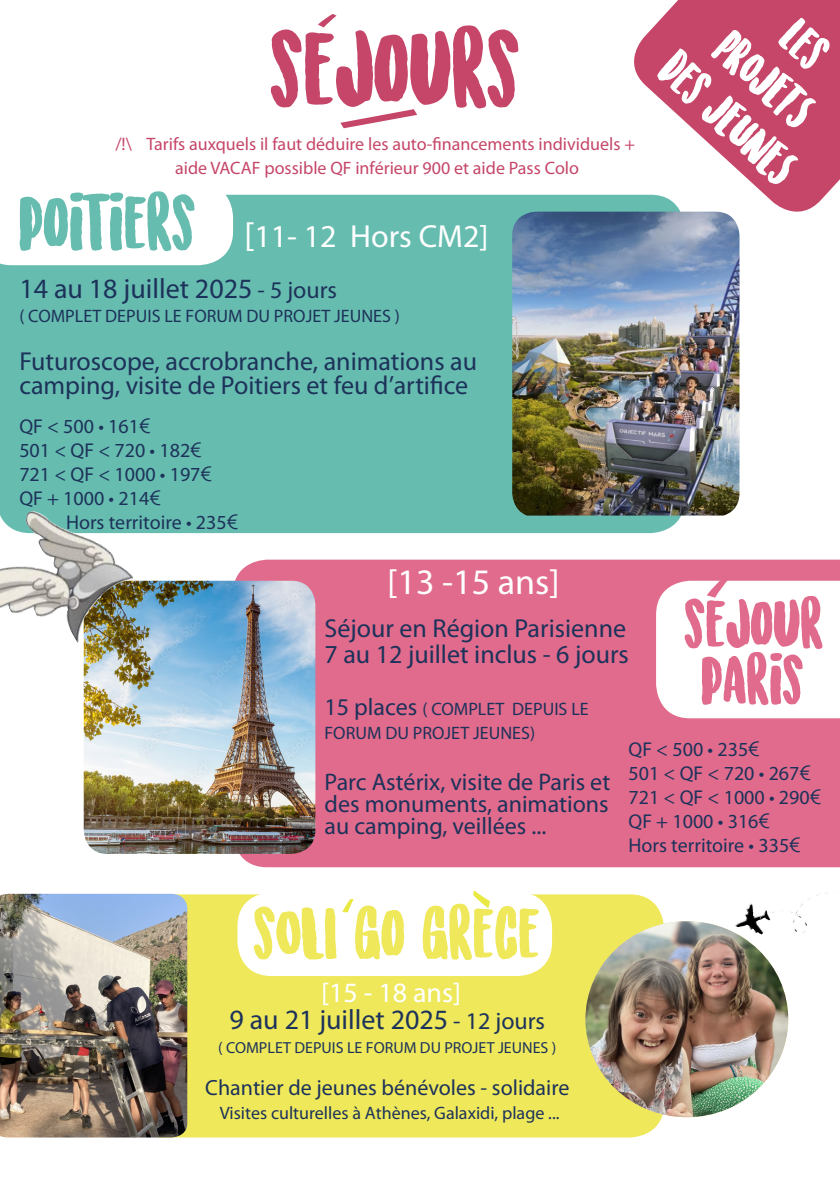
<style>
.page{position:relative;width:840px;height:1191px;background:#fff}
.page>*{position:absolute;margin:0;border:0;box-sizing:border-box;transform-origin:0 0}
.t1{font:100px "Sunrise International Demo";color:#c54668}
.t2{font:72px "Sunrise International Demo";color:#66bcaf}
.t3{font:68px "Sunrise International Demo";color:#eee85a}
.t4{font:64px "Sunrise International Demo";color:#e16b8c}
.t5{font:48px "Sunrise International Demo";color:#fff}
.t6{font:36px "Myriad Pro";color:#fff}
.t7{font:32px "Myriad Pro";color:#fff}
.t8{font:28px "Myriad Pro";color:#1d325a}
.t9{font:28px "Myriad Pro";color:#fff}
.t10{font:26px/24px "Myriad Pro";color:#1d325a}
.t11{font:24px/22px "Myriad Pro";color:#1d325a;text-align:justify}
.t12{font:22px "Myriad Pro";color:#1d325a}
.t13{font:20px "Myriad Pro";color:#1d325a}
.t14{font:18px/24px "Myriad Pro";color:#1d325a}
.t15{font:18px "Myriad Pro";color:#c54668}
.t16{font:16px "Myriad Pro";color:#1d325a}
.s1{font-size:36px}
.s2{font-size:24px}
.s3{font-family:"Century Gothic"}
</style>
<div class="page">
<img style="left:744px;top:893px;width:84px;height:40px">
<div style="left:0;top:195px;width:684px;height:338px;background:#66bcaf"></div>
<svg style="left:0;top:194px;width:233px;height:71px"></svg>
<div style="left:233px;top:559px;width:606px;height:308px;background:#e16b8c"></div>
<img style="left:512px;top:212px;width:227px;height:303px">
<div style="left:187px;top:894px;width:476px;height:243px;background:#eee85a"></div>
<div style="left:237px;top:892px;width:314px;height:84px;background:#fff;border-radius:34px"></div>
<svg style="left:620px;top:0;width:219px;height:225px;fill:#c54668"></svg>
<img style="left:84px;top:581px;width:231px;height:273px">
<img style="left:0;top:893px;width:187px;height:244px">
<img style="left:585px;top:921px;width:202px;height:196px">
<img style="left:0;top:511px;width:134px;height:132px">
<svg style="left:655px;top:573px;width:184px;height:145px"></svg>
<div style="left:776px;top:16px;width:56px;height:57px;background:#c54668"></div>
<p class="t1" style="left:270px;top:24px;width:251px">SEJOURS</p>
<p class="t15" style="left:115px;top:133px;width:521px">/!\ Tarifs auxquels il faut déduire les auto-financements individuels +</p>
<p class="t15" style="left:175px;top:157px;width:405px">aide VACAF possible QF inférieur 900 et aide Pass Colo</p>
<p class="t2" style="left:18px;top:191px;width:179px">POITIERS</p>
<p class="t7" style="left:244px;top:217px;width:246px"><span class="s1">[</span>11- 12 Hors CM2]</p>
<p class="t8" style="left:19px;top:271px;width:319px">14 au 18 juillet 2025 <span class="s2">- 5 jours</span></p>
<p class="t14" style="left:19px;top:304px;width:382px">( COMPLET DEPUIS LE FORUM DU PROJET JEUNES )</p>
<p class="t10" style="left:19px;top:349px;width:459px">Futuroscope, accrobranche, animations au camping, visite de Poitiers et feu d’artifice</p>
<p class="t13" style="left:19px;top:413px;width:132px">QF &lt; 500 • 161<span class="s3">€</span></p>
<p class="t13" style="left:19px;top:437px;width:183px">501 &lt; QF &lt; 720 • 182<span class="s3">€</span></p>
<p class="t13" style="left:19px;top:461px;width:194px">721 &lt; QF &lt; 1000 • 197<span class="s3">€</span></p>
<p class="t13" style="left:19px;top:485px;width:142px">QF + 1000 • 214<span class="s3">€</span></p>
<p class="t13" style="left:66px;top:509px;width:173px">Hors territoire • 235<span class="s3">€</span></p>
<p class="t5" style="left:735px;top:26px;width:116px;rotate:42deg">PROJETS</p>
<p class="t5" style="left:681px;top:46px;width:168px;rotate:43deg">DES JEUNES</p>
<p class="t6" style="left:387px;top:560px;width:174px">[13 -15 ans]</p>
<p class="t4" style="left:683px;top:595px;width:140px">SEJOUR</p>
<p class="t4" style="left:699px;top:651px;width:105px">PARIS</p>
<p class="t10" style="left:324px;top:615px;width:303px">Séjour en Région Parisienne</p>
<p class="t10" style="left:324px;top:641px;width:306px">7 au 12 juillet inclus - 6 jours</p>
<p class="t14" style="left:324px;top:697px;width:265px"><span class="s2">15 places</span> ( COMPLET DEPUIS LE<br>FORUM DU PROJET JEUNES)</p>
<p class="t11" style="left:324px;top:771px;width:287px">Parc Astérix, visite de Paris et des monuments, animations au camping, veillées ...</p>
<p class="t13" style="left:628px;top:737px;width:132px">QF &lt; 500 • 235<span class="s3">€</span></p>
<p class="t13" style="left:628px;top:761px;width:183px">501 &lt; QF &lt; 720 • 267<span class="s3">€</span></p>
<p class="t13" style="left:628px;top:785px;width:194px">721 &lt; QF &lt; 1000 • 290<span class="s3">€</span></p>
<p class="t13" style="left:628px;top:809px;width:142px">QF + 1000 • 316<span class="s3">€</span></p>
<p class="t13" style="left:628px;top:833px;width:173px">Hors territoire • 335<span class="s3">€</span></p>
<p class="t3" style="left:253px;top:903px;width:288px">SOLI GO GRECE</p>
<p class="t9" style="left:321px;top:975px;width:141px">[15 - 18 ans]</p>
<p class="t8" style="left:229px;top:1002px;width:317px">9 au 21 juillet 2025 <span class="s2">- 12 jours</span></p>
<p class="t16" style="left:218px;top:1037px;width:340px">( COMPLET DEPUIS LE FORUM DU PROJET JEUNES )</p>
<p class="t12" style="left:205px;top:1074px;width:365px">Chantier de jeunes bénévoles - solidaire</p>
<p class="t14" style="left:220px;top:1100px;width:341px">Visites culturelles à Athènes, Galaxidi, plage ...</p>
</div>
